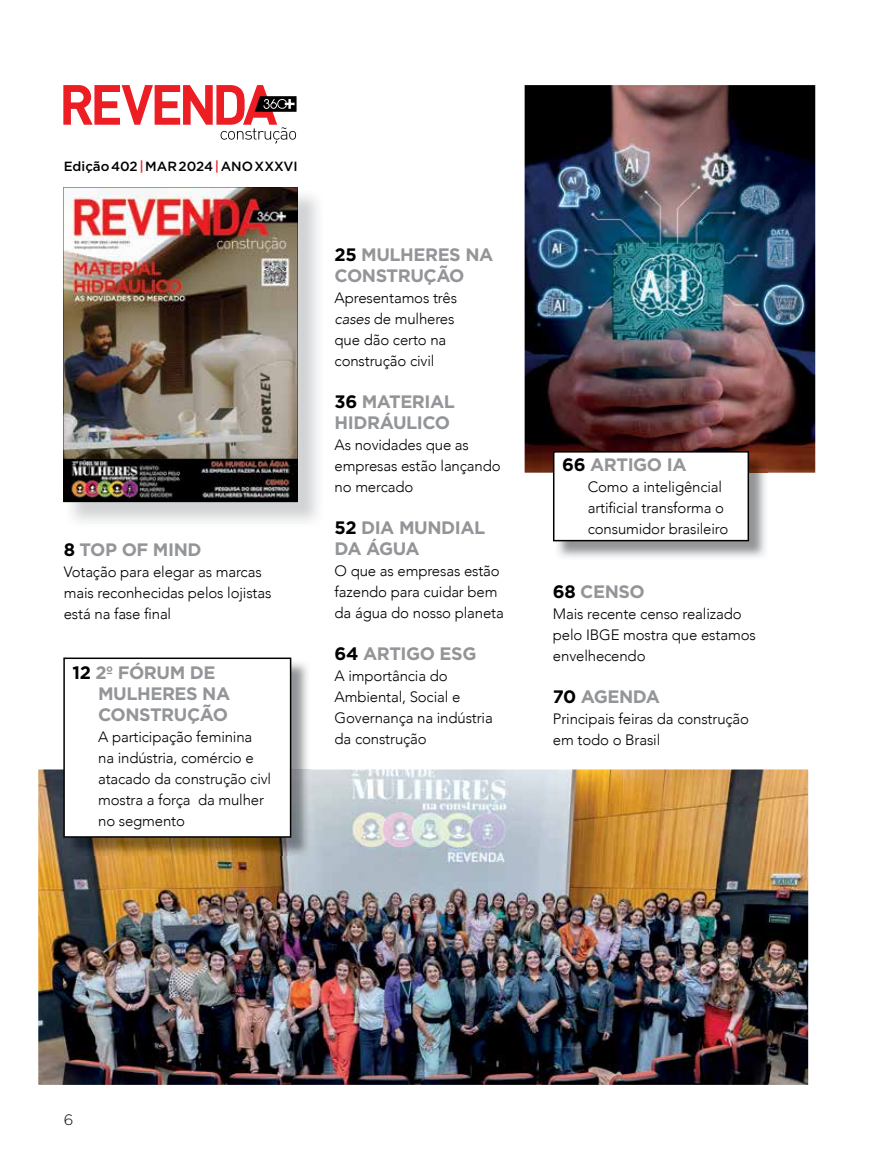
<style>
.page{position:relative;width:872px;height:1170px;background:#fff}
.page>*{position:absolute;margin:0;border:0;box-sizing:border-box;transform-origin:0 0}
.t1{font:700 18px/21px "Gotham";letter-spacing:-.025em;color:#939598}
.t2{font:300 15px/21px "Avenir";letter-spacing:-.01em;color:#000}
.t3{font:300 15px "Gotham";color:#000}
.t4{font:500 13.35px "Gotham";color:#000}
.s1{color:#ed1d24}
.s2{color:#000}
.s3{font-style:italic}
</style>
<div class="page">
<svg style="left:63px;top:85px;width:233px;height:58px"></svg>
<img style="left:63px;top:187px;width:235px;height:315px">
<img style="left:38px;top:769px;width:770px;height:315px">
<img style="left:524px;top:85px;width:291px;height:387px">
<img style="left:66px;top:660px;width:244px;height:195px">
<svg style="left:63px;top:657px;width:228px;height:180px"></svg>
<img style="left:555px;top:453px;width:213px;height:105px">
<svg style="left:553px;top:451px;width:196px;height:90px"></svg>
<p class="t4" style="left:64px;top:157px;width:235px">Edição 402<span class="s1">|</span>MAR 2024<span class="s1">|</span>ANO XXXVI</p>
<p class="t1" style="left:64px;top:539px;width:139px"><span class="s2">8</span> TOP OF MIND</p>
<p class="t2" style="left:64px;top:561px;width:209px">Votação para elegar as marcas mais reconhecidas pelos lojistas está na fase final</p>
<p class="t1" style="left:98px;top:662px;width:134px;text-indent:-26px"><span class="s2">12</span> 2º FÓRUM DE<br>MULHERES NA<br>CONSTRUÇÃO</p>
<p class="t2" style="left:98px;top:726px;width:174px">A participação feminina na indústria, comércio e atacado da construção civl mostra a força da mulher no segmento</p>
<p class="t1" style="left:335px;top:244px;width:160px"><span class="s2">25</span> MULHERES NA<br>CONSTRUÇÃO</p>
<p class="t2" style="left:335px;top:287px;width:124px">Apresentamos três <span class="s3">cases</span> de mulheres que dão certo na construção civil</p>
<p class="t1" style="left:335px;top:391px;width:122px"><span class="s2">36</span> MATERIAL<br>HIDRÁULICO</p>
<p class="t2" style="left:335px;top:434px;width:167px">As novidades que as empresas estão lançando no mercado</p>
<p class="t1" style="left:335px;top:517px;width:152px"><span class="s2">52</span> DIA MUNDIAL<br>DA ÁGUA</p>
<p class="t2" style="left:335px;top:560px;width:171px">O que as empresas estão fazendo para cuidar bem da água do nosso planeta</p>
<p class="t1" style="left:335px;top:643px;width:143px"><span class="s2">64</span> ARTIGO ESG</p>
<p class="t2" style="left:335px;top:665px;width:160px">A importância do<br>Ambiental, Social e<br>Governança na indústria da construção</p>
<p class="t1" style="left:562px;top:454px;width:126px"><span class="s2">66</span> ARTIGO IA</p>
<p class="t2" style="left:588px;top:477px;width:142px">Como a inteligêncial artificial transforma o consumidor brasileiro</p>
<p class="t1" style="left:553px;top:580px;width:93px"><span class="s2">68</span> CENSO</p>
<p class="t2" style="left:553px;top:603px;width:204px">Mais recente censo realizado pelo IBGE mostra que estamos envelhecendo</p>
<p class="t1" style="left:553px;top:685px;width:108px"><span class="s2">70</span> AGENDA</p>
<p class="t2" style="left:553px;top:708px;width:198px">Principais feiras da construção em todo o Brasil</p>
<p class="t3" style="left:64px;top:1110px;width:11px">6</p>
</div>
